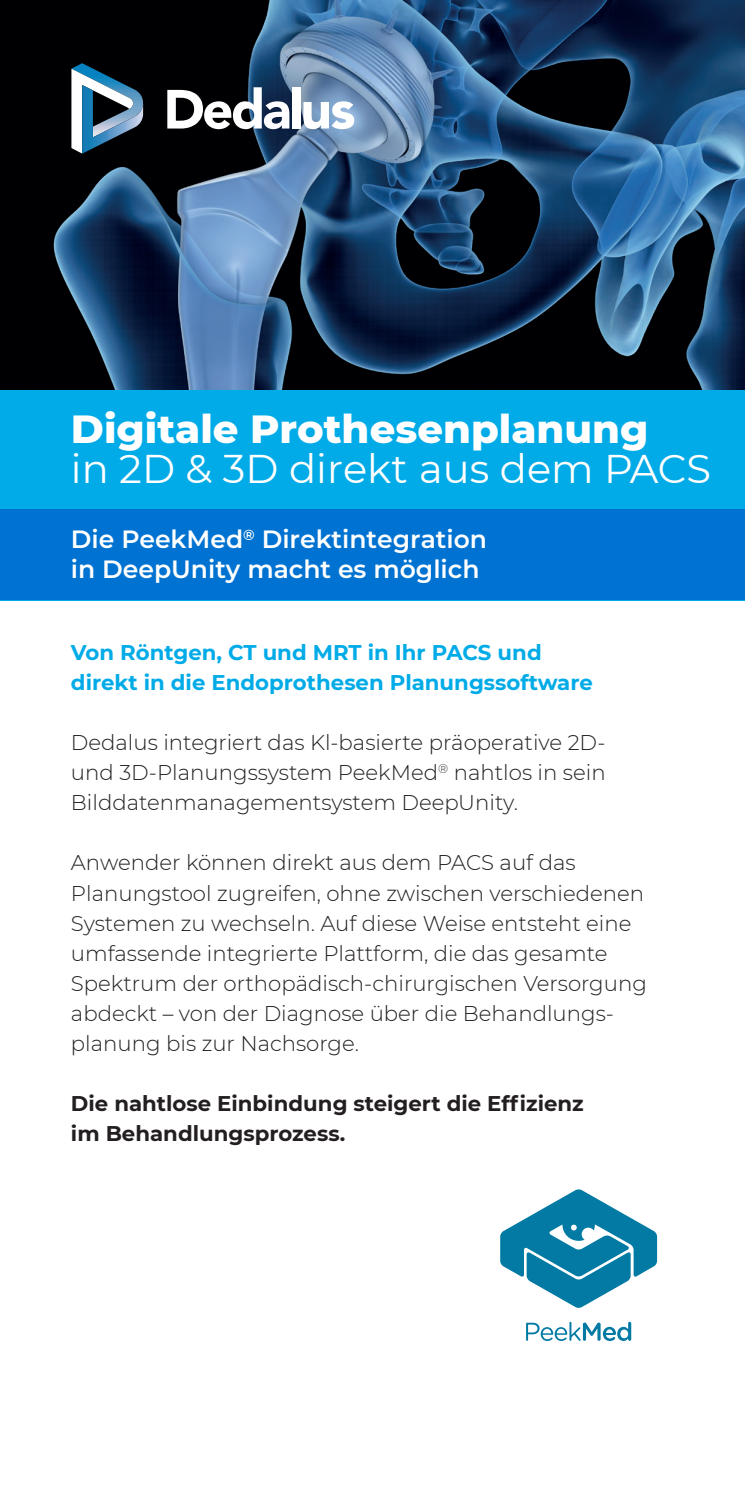
<style>
.page{position:relative;width:745px;height:1489px;background:#fff}
.page>*{position:absolute;margin:0;border:0;box-sizing:border-box;transform-origin:0 0}
.t1{font:800 40px "Montserrat";color:#fff}
.t2{font:40px "Montserrat";color:#fff}
.t3{font:100 25px/30px "Montserrat";color:#fff}
.t4{font:300 21.25px/30px "Montserrat";color:#231f20;text-align:justify}
.t5{font:700 21.25px/30px "Montserrat";color:#00abe7}
.t6{font:700 21.25px/30px "Montserrat";color:#231f20}
</style>
<div class="page">
<img style="left:0;top:0;width:744px;height:390px">
<svg style="left:71px;top:63px;width:75px;height:91px"></svg>
<svg style="left:167px;top:87px;width:122px;height:42px"></svg>
<div style="left:292px;top:87px;width:8px;height:41px;background:#fff"></div>
<svg style="left:303px;top:101px;width:51px;height:28px"></svg>
<svg style="left:526px;top:1321px;width:104px;height:19px"></svg>
<svg style="left:500px;top:1189px;width:156px;height:118px"></svg>
<div style="left:0;top:390px;width:744px;height:210px;background:#00abe7"></div>
<div style="left:0;top:509px;width:744px;height:91px;background:#0072d1"></div>
<h1 class="t1" style="left:71px;top:399px;width:578px">Digitale Prothesenplanung</h1>
<h1 class="t2" style="left:71px;top:441px;width:641px">in 2D &amp; 3D direkt aus dem PACS</h1>
<p class="t3" style="left:71px;top:523px;width:417px">Die PeekMed<sup>®</sup> Direktintegration in DeepUnity macht es möglich</p>
<p class="t5" style="left:71px;top:636px;width:523px">Von Röntgen, CT und MRT in Ihr PACS und direkt in die Endoprothesen Planungssoftware</p>
<p class="t4" style="left:71px;top:727px;width:536px">Dedalus integriert das Kl-basierte präoperative 2D&shy;und 3D-Planungssystem PeekMed<sup>®</sup> nahtlos in sein Bilddatenmanagementsystem DeepUnity.</p>
<p class="t4" style="left:71px;top:847px;width:577px;text-align:left">Anwender können direkt aus dem PACS auf das Planungstool zugreifen, ohne zwischen verschiedenen Systemen zu wechseln. Auf diese Weise entsteht eine umfassende integrierte Plattform, die das gesamte Spektrum der orthopädisch-chirurgischen Versorgung abdeckt – von der Diagnose über die Behandlungs&shy;planung bis zur Nachsorge.</p>
<p class="t6" style="left:71px;top:1086px;width:514px">Die nahtlose Einbindung steigert die Effizienz im Behandlungsprozess.</p>
</div>
